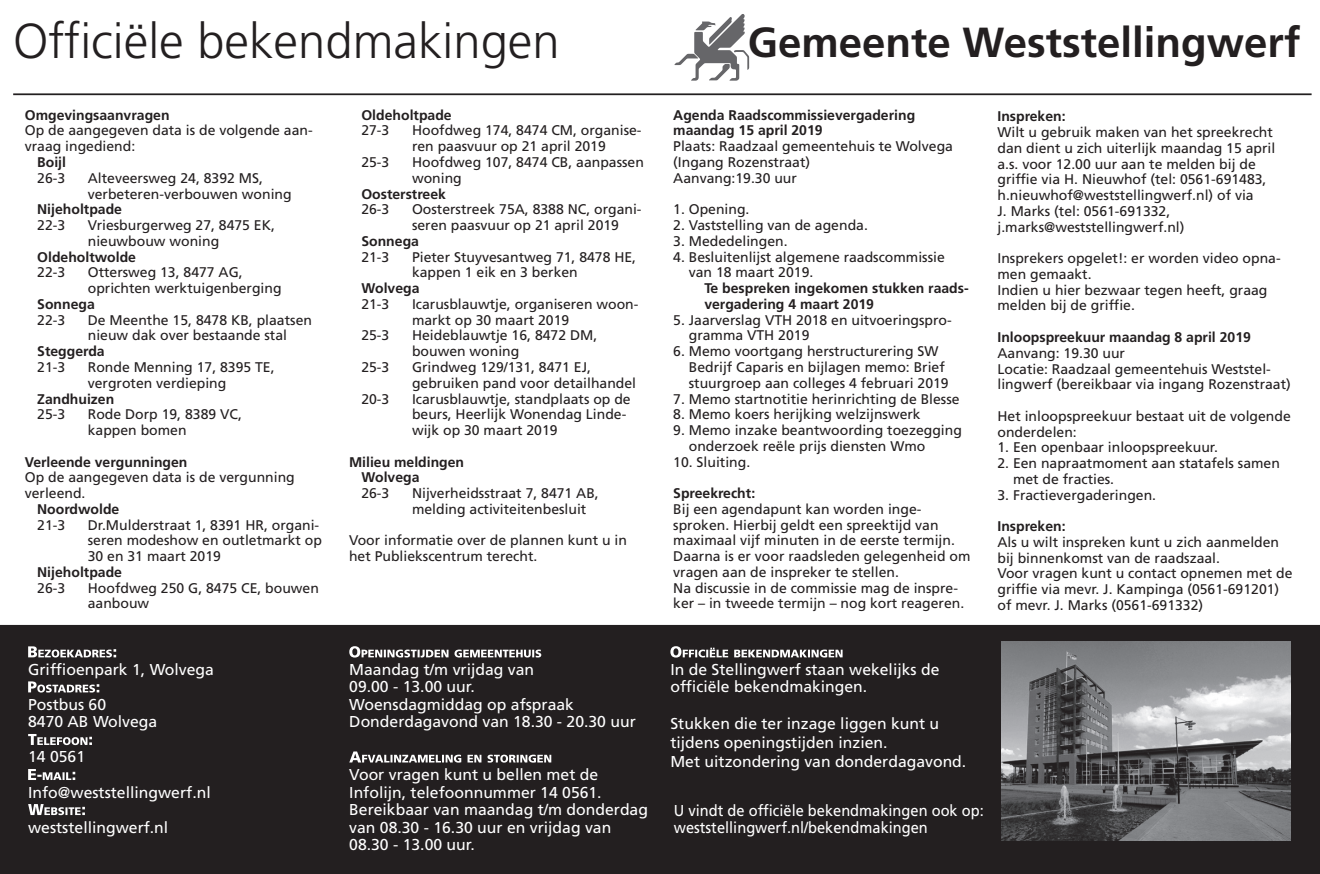
<style>
.page{position:relative;width:1320px;height:874px;background:#fff}
.page>*{position:absolute;margin:0;border:0;box-sizing:border-box;transform-origin:0 0}
.t1{font:300 49px "Frutiger LT Std";color:#231f20}
.t2{font:700 42px "Frutiger LT Std";color:#231f20}
.t3{font:15.75px/17.5px "Frutiger LT Std";color:#fff}
.t4{font:15.75px/17.5px "Frutiger LT Std";color:#fff;scale:.93 1}
.t5{font:14px/15.8px "Frutiger LT Std";color:#231f20}
.t6{font:700 14px/15.8px "Frutiger LT Std";color:#231f20}
</style>
<div class="page">
<hr style="left:13px;top:93px;width:1298px;height:2px;background:#231f20">
<svg style="left:674px;top:14px;width:75px;height:67px"></svg>
<svg style="left:0;top:624px;width:1320px;height:249px;background:#312e2f"></svg>
<div style="left:0;top:636px;width:1310px;height:237px;background:#231f20"></div>
<img style="left:1001px;top:641px;width:289px;height:199px">
<svg style="left:28px;top:646px;width:88px;height:11px"></svg>
<svg style="left:28px;top:681px;width:71px;height:11px"></svg>
<svg style="left:28px;top:734px;width:64px;height:10px"></svg>
<svg style="left:28px;top:769px;width:47px;height:10px"></svg>
<svg style="left:28px;top:804px;width:57px;height:10px"></svg>
<svg style="left:349px;top:646px;width:192px;height:11px"></svg>
<svg style="left:349px;top:751px;width:202px;height:11px"></svg>
<svg style="left:670px;top:646px;width:172px;height:11px"></svg>
<h1 class="t1" style="left:13px;top:13px;width:548px">Officiële bekendmakingen</h1>
<h2 class="t2" style="left:747px;top:18px;width:554px">Gemeente Weststellingwerf</h2>
<p class="t6" style="left:25px;top:107px;width:146px">Omgevingsaanvragen</p>
<p class="t5" style="left:25px;top:123px;width:289px">Op de aangegeven data is de volgende aan&shy;vraag ingediend:</p>
<p class="t6" style="left:37px;top:154px;width:30px">Boijl</p>
<p class="t5" style="left:37px;top:170px;width:30px">26-3</p>
<p class="t5" style="left:88px;top:170px;width:205px">Alteveersweg 24, 8392 MS, verbeteren-verbouwen woning</p>
<p class="t6" style="left:37px;top:201px;width:86px">Nijeholtpade</p>
<p class="t5" style="left:37px;top:217px;width:30px">22-3</p>
<p class="t5" style="left:88px;top:217px;width:189px">Vriesburgerweg 27, 8475 EK, nieuwbouw woning</p>
<p class="t6" style="left:37px;top:249px;width:100px">Oldeholtwolde</p>
<p class="t5" style="left:37px;top:264px;width:30px">22-3</p>
<p class="t5" style="left:88px;top:264px;width:195px">Ottersweg 13, 8477 AG, oprichten werktuigenberging</p>
<p class="t6" style="left:37px;top:296px;width:59px">Sonnega</p>
<p class="t5" style="left:37px;top:312px;width:30px">22-3</p>
<p class="t5" style="left:88px;top:312px;width:226px">De Meenthe 15, 8478 KB, plaatsen nieuw dak over bestaande stal</p>
<p class="t6" style="left:37px;top:343px;width:69px">Steggerda</p>
<p class="t5" style="left:37px;top:359px;width:30px">21-3</p>
<p class="t5" style="left:88px;top:359px;width:188px">Ronde Menning 17, 8395 TE, vergroten verdieping</p>
<p class="t6" style="left:37px;top:390px;width:79px">Zandhuizen</p>
<p class="t5" style="left:37px;top:406px;width:30px">25-3</p>
<p class="t5" style="left:88px;top:406px;width:156px">Rode Dorp 19, 8389 VC, kappen bomen</p>
<p class="t6" style="left:25px;top:453px;width:164px">Verleende vergunningen</p>
<p class="t5" style="left:25px;top:469px;width:271px">Op de aangegeven data is de vergunning verleend.</p>
<p class="t6" style="left:37px;top:501px;width:84px">Noordwolde</p>
<p class="t5" style="left:37px;top:516px;width:30px">21-3</p>
<p class="t5" style="left:88px;top:516px;width:236px">Dr.Mulderstraat 1, 8391 HR, organi&shy;seren modeshow en outletmarkt op<br>30 en 31 maart 2019</p>
<p class="t6" style="left:37px;top:564px;width:86px">Nijeholtpade</p>
<p class="t5" style="left:37px;top:579px;width:30px">26-3</p>
<p class="t5" style="left:88px;top:579px;width:233px">Hoofdweg 250 G, 8475 CE, bouwen aanbouw</p>
<p class="t3" style="left:28px;top:660px;width:187px">Griffioenpark 1, Wolvega</p>
<p class="t3" style="left:28px;top:695px;width:131px">Postbus 60<br>8470 AB Wolvega</p>
<p class="t3" style="left:28px;top:748px;width:58px">14 0561</p>
<p class="t3" style="left:28px;top:783px;width:184px">Info@weststellingwerf.nl</p>
<p class="t3" style="left:28px;top:818px;width:142px">weststellingwerf.nl</p>
<p class="t6" style="left:361px;top:107px;width:92px">Oldeholtpade</p>
<p class="t5" style="left:361px;top:123px;width:30px">27-3</p>
<p class="t5" style="left:412px;top:123px;width:231px">Hoofdweg 174, 8474 CM, organise&shy;ren paasvuur op 21 april 2019</p>
<p class="t5" style="left:361px;top:154px;width:30px">25-3</p>
<p class="t5" style="left:412px;top:154px;width:233px">Hoofdweg 107, 8474 CB, aanpassen woning</p>
<p class="t6" style="left:361px;top:186px;width:86px">Oosterstreek</p>
<p class="t5" style="left:361px;top:201px;width:30px">26-3</p>
<p class="t5" style="left:412px;top:201px;width:231px">Oosterstreek 75A, 8388 NC, organi&shy;seren paasvuur op 21 april 2019</p>
<p class="t6" style="left:361px;top:233px;width:59px">Sonnega</p>
<p class="t5" style="left:361px;top:249px;width:30px">21-3</p>
<p class="t5" style="left:412px;top:249px;width:226px">Pieter Stuyvesantweg 71, 8478 HE, kappen 1 eik en 3 berken</p>
<p class="t6" style="left:361px;top:280px;width:60px">Wolvega</p>
<p class="t5" style="left:361px;top:296px;width:30px">21-3</p>
<p class="t5" style="left:412px;top:296px;width:228px">Icarusblauwtje, organiseren woon&shy;markt op 30 maart 2019</p>
<p class="t5" style="left:361px;top:327px;width:30px">25-3</p>
<p class="t5" style="left:412px;top:327px;width:187px">Heideblauwtje 16, 8472 DM, bouwen woning</p>
<p class="t5" style="left:361px;top:359px;width:30px">25-3</p>
<p class="t5" style="left:412px;top:359px;width:226px">Grindweg 129/131, 8471 EJ, gebruiken pand voor detailhandel</p>
<p class="t5" style="left:361px;top:390px;width:30px">20-3</p>
<p class="t5" style="left:412px;top:390px;width:220px">Icarusblauwtje, standplaats op de beurs, Heerlijk Wonendag Linde&shy;wijk op 30 maart 2019</p>
<p class="t6" style="left:361px;top:453px;width:104px;text-indent:-12px">Milieu meldingen<br>Wolvega</p>
<p class="t5" style="left:361px;top:485px;width:30px">26-3</p>
<p class="t5" style="left:412px;top:485px;width:188px">Nijverheidsstraat 7, 8471 AB, melding activiteitenbesluit</p>
<p class="t5" style="left:349px;top:532px;width:279px">Voor informatie over de plannen kunt u in het Publiekscentrum terecht.</p>
<p class="t3" style="left:349px;top:660px;width:288px">Maandag t/m vrijdag van<br>09.00 - 13.00 uur.<br>Woensdagmiddag op afspraak<br>Donderdagavond van 18.30 - 20.30 uur</p>
<p class="t3" style="left:349px;top:765px;width:300px">Voor vragen kunt u bellen met de<br>Infolijn, telefoonnummer 14 0561.<br>Bereikbaar van maandag t/m donderdag van 08.30 - 16.30 uur en vrijdag van<br>08.30 - 13.00 uur.</p>
<p class="t6" style="left:673px;top:107px;width:243px">Agenda Raadscommissievergadering maandag 15 april 2019</p>
<p class="t5" style="left:673px;top:138px;width:281px">Plaats: Raadzaal gemeentehuis te Wolvega (Ingang Rozenstraat)<br>Aanvang:19.30 uur</p>
<p class="t5" style="left:673px;top:201px;width:78px">1. Opening.</p>
<p class="t5" style="left:673px;top:217px;width:196px">2. Vaststelling van de agenda.</p>
<p class="t5" style="left:673px;top:233px;width:116px">3. Mededelingen.</p>
<p class="t5" style="left:689px;top:249px;width:257px;text-indent:-16px">4. Besluitenlijst algemene raadscommissie van 18 maart 2019.</p>
<p class="t6" style="left:704px;top:280px;width:266px">Te bespreken ingekomen stukken raads&shy;vergadering 4 maart 2019</p>
<p class="t5" style="left:689px;top:312px;width:264px;text-indent:-16px">5. Jaarverslag VTH 2018 en uitvoeringspro&shy;gramma VTH 2019</p>
<p class="t5" style="left:689px;top:343px;width:261px;text-indent:-16px">6. Memo voortgang herstructurering SW<br>Bedrijf Caparis en bijlagen memo: Brief stuurgroep aan colleges 4 februari 2019</p>
<p class="t5" style="left:673px;top:390px;width:288px">7. Memo startnotitie herinrichting de Blesse</p>
<p class="t5" style="left:673px;top:406px;width:249px">8. Memo koers herijking welzijnswerk</p>
<p class="t5" style="left:689px;top:422px;width:275px;text-indent:-16px">9. Memo inzake beantwoording toezegging onderzoek reële prijs diensten Wmo</p>
<p class="t5" style="left:673px;top:453px;width:79px">10. Sluiting.</p>
<p class="t6" style="left:673px;top:485px;width:83px">Spreekrecht:</p>
<p class="t5" style="left:673px;top:501px;width:299px">Bij een agendapunt kan worden inge&shy;sproken. Hierbij geldt een spreektijd van maximaal vijf minuten in de eerste termijn.<br>Daarna is er voor raadsleden gelegenheid om vragen aan de inspreker te stellen.<br>Na discussie in de commissie mag de inspre&shy;ker – in tweede termijn – nog kort reageren.</p>
<p class="t6" style="left:997px;top:108px;width:70px">Inspreken:</p>
<p class="t5" style="left:997px;top:124px;width:279px">Wilt u gebruik maken van het spreekrecht dan dient u zich uiterlijk maandag 15 april a.s. voor 12.00 uur aan te melden bij de griffie via H. Nieuwhof (tel: 0561-691483, h.nieuwhof@weststellingwerf.nl) of via<br>J. Marks (tel: 0561-691332, j.marks@weststellingwerf.nl)</p>
<p class="t5" style="left:997px;top:250px;width:285px">Insprekers opgelet!: er worden video opna&shy;men gemaakt.<br>Indien u hier bezwaar tegen heeft, graag melden bij de griffie.</p>
<p class="t6" style="left:997px;top:329px;width:255px">Inloopspreekuur maandag 8 april 2019</p>
<p class="t5" style="left:997px;top:345px;width:295px">Aanvang: 19.30 uur<br>Locatie: Raadzaal gemeentehuis Weststel&shy;lingwerf (bereikbaar via ingang Rozenstraat)</p>
<p class="t5" style="left:997px;top:408px;width:295px">Het inloopspreekuur bestaat uit de volgende onderdelen:</p>
<p class="t5" style="left:997px;top:439px;width:222px">1. Een openbaar inloopspreekuur.</p>
<p class="t5" style="left:1013px;top:455px;width:268px;text-indent:-16px">2. Een napraatmoment aan statafels samen met de fracties.</p>
<p class="t5" style="left:997px;top:486px;width:160px">3. Fractievergaderingen.</p>
<p class="t6" style="left:997px;top:518px;width:70px">Inspreken:</p>
<p class="t5" style="left:997px;top:534px;width:296px">Als u wilt inspreken kunt u zich aanmelden bij binnenkomst van de raadszaal.<br>Voor vragen kunt u contact opnemen met de griffie via mevr. J. Kampinga (0561-691201) of mevr. J. Marks (0561-691332)</p>
<p class="t3" style="left:670px;top:660px;width:270px">In de Stellingwerf staan wekelijks de officiële bekendmakingen.</p>
<p class="t3" style="left:670px;top:713px;width:297px;line-height:18.9px">Stukken die ter inzage liggen kunt u tijdens openingstijden inzien.<br>Met uitzondering van donderdagavond.</p>
<p class="t4" style="left:674px;top:801px;width:335px">U vindt de officiële bekendmakingen ook op: weststellingwerf.nl/bekendmakingen</p>
</div>
